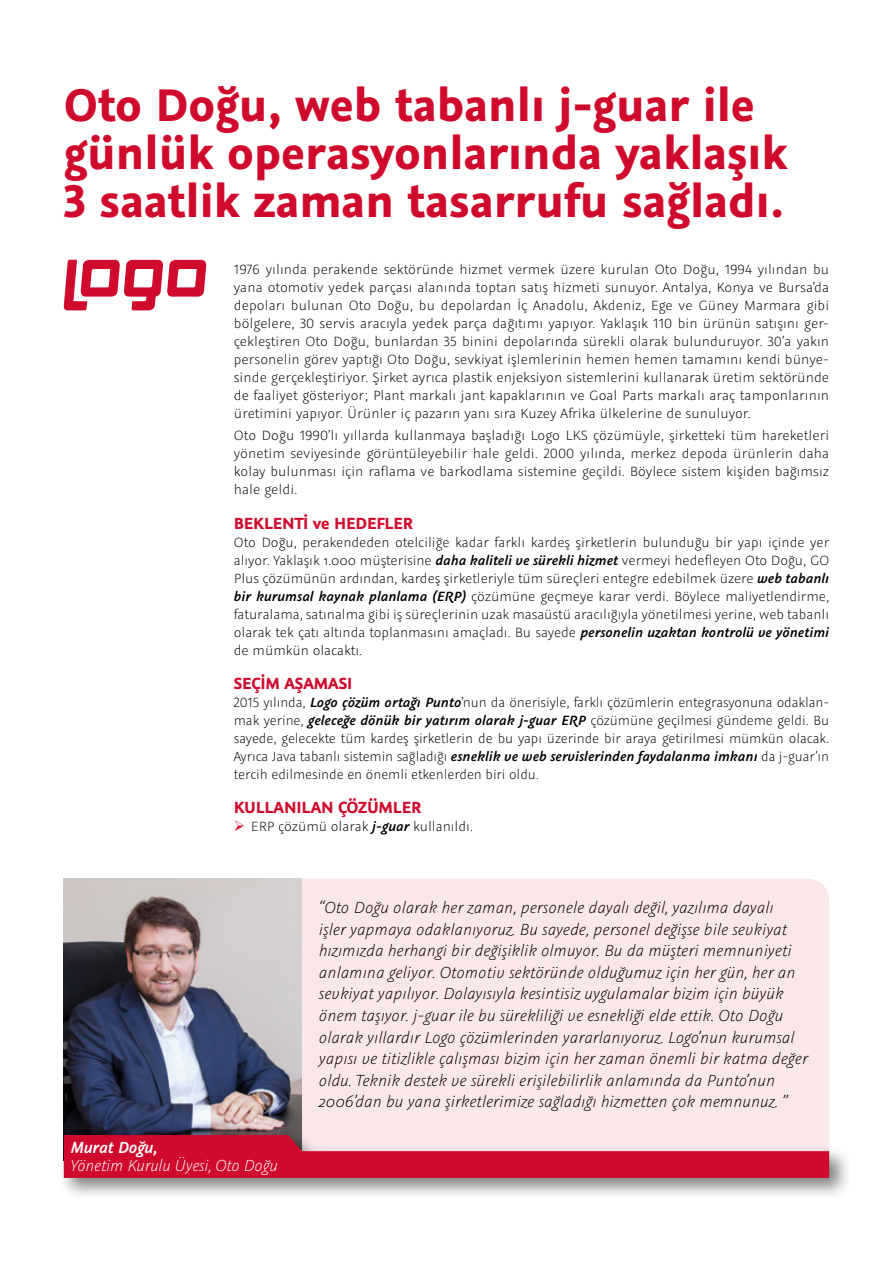
<style>
.page{position:relative;width:893px;height:1263px;background:#fff}
.page>*{position:absolute;margin:0;border:0;box-sizing:border-box;transform-origin:0 0}
.t1{font:700 51px/48px "Graublau Sans";color:#cf0a2c}
.t2{font:italic 300 18px/21.6px "Graublau Sans";color:#000}
.Arabaslik{font:700 18px "Graublau Sans";letter-spacing:-.01em;color:#cf0a2c}
.t3{font:italic 300 18px "Graublau Sans";letter-spacing:-.01em;color:#fff}
.t4{font:italic 18px "Graublau Sans Smbold";letter-spacing:-.01em;color:#fff}
.t5{font:300 15px/18px "Graublau Sans";color:#000;text-align:justify}
.s1{font-family:"Graublau Sans Smbold";font-weight:400;font-style:italic}
.s2{color:#cf0a2c}
</style>
<div class="page">
<svg style="left:63px;top:260px;width:144px;height:50px"></svg>
<div style="left:238px;top:879px;width:591px;height:299px;background:#fae7ea;border-radius:21px"></div>
<img style="left:64px;top:879px;width:238px;height:250px">
<div style="left:58px;top:1129px;width:794px;height:71px;background:#000;opacity:.5"></div>
<svg style="left:64px;top:1135px;width:765px;height:43px"></svg>
<p class="t1" style="left:64px;top:81px;width:725px">Oto Doğu, web tabanlı j-guar ile günlük operasyonlarında yaklaşık<br>3 saatlik zaman tasarrufu sağladı.</p>
<p class="t5" style="left:234px;top:260px;width:597px">1976 yılında perakende sektöründe hizmet vermek üzere kurulan Oto Doğu, 1994 yılından bu yana otomotiv yedek parçası alanında toptan satış hizmeti sunuyor. Antalya, Konya ve Bursa’da depoları bulunan Oto Doğu, bu depolardan İç Anadolu, Akdeniz, Ege ve Güney Marmara gibi bölgelere, 30 servis aracıyla yedek parça dağıtımı yapıyor. Yaklaşık 110 bin ürünün satışını ger&shy;çekleştiren Oto Doğu, bunlardan 35 binini depolarında sürekli olarak bulunduruyor. 30’a yakın personelin görev yaptığı Oto Doğu, sevkiyat işlemlerinin hemen hemen tamamını kendi bünye&shy;sinde gerçekleştiriyor. Şirket ayrıca plastik enjeksiyon sistemlerini kullanarak üretim sektöründe de faaliyet gösteriyor; Plant markalı jant kapaklarının ve Goal Parts markalı araç tamponlarının üretimini yapıyor. Ürünler iç pazarın yanı sıra Kuzey Afrika ülkelerine de sunuluyor.</p>
<p class="t5" style="left:234px;top:427px;width:597px">Oto Doğu 1990’lı yıllarda kullanmaya başladığı Logo LKS çözümüyle, şirketteki tüm hareketleri yönetim seviyesinde görüntüleyebilir hale geldi. 2000 yılında, merkez depoda ürünlerin daha kolay bulunması için raflama ve barkodlama sistemine geçildi. Böylece sistem kişiden bağımsız hale geldi.</p>
<p class="Arabaslik" style="left:234px;top:512px;width:181px">BEKLENTİ ve HEDEFLER</p>
<p class="t5" style="left:234px;top:533px;width:597px">Oto Doğu, perakendeden otelciliğe kadar farklı kardeş şirketlerin bulunduğu bir yapı içinde yer alıyor. Yaklaşık 1.000 müşterisine <span class="s1">daha kaliteli ve sürekli hizmet</span> vermeyi hedefleyen Oto Doğu, GO Plus çözümünün ardından, kardeş şirketleriyle tüm süreçleri entegre edebilmek üzere <span class="s1">web tabanlı bir kurumsal kaynak planlama (ERP)</span> çözümüne geçmeye karar verdi. Böylece maliyetlendirme, faturalama, satınalma gibi iş süreçlerinin uzak masaüstü aracılığıyla yönetilmesi yerine, web tabanlı olarak tek çatı altında toplanmasını amaçladı. Bu sayede <span class="s1">personelin uzaktan kontrolü ve yönetimi </span>de mümkün olacaktı.</p>
<p class="Arabaslik" style="left:234px;top:672px;width:120px">SEÇİM AŞAMASI</p>
<p class="t5" style="left:234px;top:693px;width:597px">2015 yılında, <span class="s1">Logo çözüm ortağı Punto</span>’nun da önerisiyle, farklı çözümlerin entegrasyonuna odaklan&shy;mak yerine, <span class="s1">geleceğe dönük bir yatırım olarak j-guar ERP</span> çözümüne geçilmesi gündeme geldi. Bu sayede, gelecekte tüm kardeş şirketlerin de bu yapı üzerinde bir araya getirilmesi mümkün olacak.<br>Ayrıca Java tabanlı sistemin sağladığı <span class="s1">esneklik ve web servislerinden faydalanma imkanı</span> da j-guar’ın tercih edilmesinde en önemli etkenlerden biri oldu.</p>
<p class="Arabaslik" style="left:234px;top:797px;width:189px">KULLANILAN ÇÖZÜMLER</p>
<p class="t5" style="left:234px;top:818px;width:241px"><span class="s2">➢</span> ERP çözümü olarak <span class="s1">j-guar</span> kullanıldı.</p>
<p class="t4" style="left:70px;top:1135px;width:89px">Murat Doğu,</p>
<p class="t3" style="left:70px;top:1154px;width:209px">Yönetim Kurulu Üyesi, Oto Doğu</p>
<p class="t2" style="left:319px;top:896px;width:490px">“Oto Doğu olarak her zaman, personele dayalı değil, yazılıma dayalı<br>işler yapmaya odaklanıyoruz. Bu sayede, personel değişse bile sevkiyat hızımızda herhangi bir değişiklik olmuyor. Bu da müşteri memnuniyeti anlamına geliyor. Otomotiv sektöründe olduğumuz için her gün, her an sevkiyat yapılıyor. Dolayısıyla kesintisiz uygulamalar bizim için büyük önem taşıyor. j-guar ile bu sürekliliği ve esnekliği elde ettik. Oto Doğu olarak yıllardır Logo çözümlerinden yararlanıyoruz. Logo’nun kurumsal yapısı ve titizlikle çalışması bizim için her zaman önemli bir katma değer oldu. Teknik destek ve sürekli erişilebilirlik anlamında da Punto’nun 2006’dan bu yana şirketlerimize sağladığı hizmetten çok memnunuz. ”</p>
</div>
